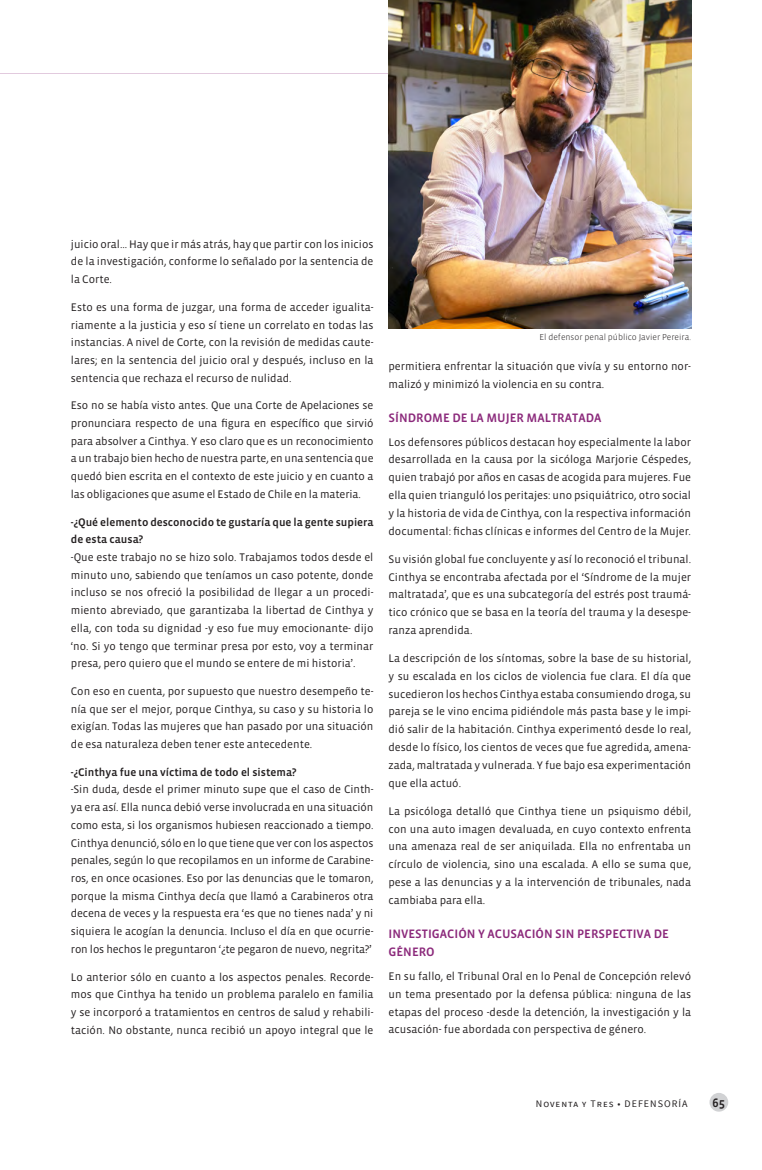
<style>
.page{position:relative;width:762px;height:1170px;background:#fff}
.page>*{position:absolute;margin:0;border:0;box-sizing:border-box;transform-origin:0 0}
.Normal__Web{font:12.5px/17.9px "Vista Sans Med";color:#8b297b}
.t1{font:12.5px "Vista Sans Med";color:#231f20}
.t2{font:11.25px/17.8px "Vista Sans";color:#231f20;text-align:justify}
.t3{font:11.25px/17.8px "Vista Sans Med";color:#231f20}
.t4{font:10px "Source Sans Pro";letter-spacing:.1em;color:#231f20}
.t5{font:300 8.75px "Vista Sans";color:#231f20}
</style>
<div class="page">
<div style="left:709px;top:1092px;width:19px;height:19px;background:#d1d2d4;border-radius:50%"></div>
<hr style="left:0;top:73px;width:555px;height:1px;background:#8b297b">
<img style="left:388px;top:0;width:303px;height:328px">
<p class="t2" style="left:71px;top:235px;width:304px">juicio oral... Hay que ir más atrás, hay que partir con los inicios de la investigación, conforme lo señalado por la sentencia de la Corte.</p>
<p class="t2" style="left:71px;top:298px;width:304px">Esto es una forma de juzgar, una forma de acceder igualita&shy;riamente a la justicia y eso sí tiene un correlato en todas las instancias. A nivel de Corte, con la revisión de medidas caute&shy;lares; en la sentencia del juicio oral y después, incluso en la sentencia que rechaza el recurso de nulidad.</p>
<p class="t2" style="left:71px;top:397px;width:304px">Eso no se había visto antes. Que una Corte de Apelaciones se pronunciara respecto de una figura en específico que sirvió para absolver a Cinthya. Y eso claro que es un reconocimiento a un trabajo bien hecho de nuestra parte, en una sentencia que quedó bien escrita en el contexto de este juicio y en cuanto a las obligaciones que asume el Estado de Chile en la materia.</p>
<p class="t3" style="left:71px;top:513px;width:304px">-¿Qué elemento desconocido te gustaría que la gente supiera de esta causa?</p>
<p class="t2" style="left:71px;top:548px;width:304px">-Que este trabajo no se hizo solo. Trabajamos todos desde el minuto uno, sabiendo que teníamos un caso potente, donde incluso se nos ofreció la posibilidad de llegar a un procedi&shy;miento abreviado, que garantizaba la libertad de Cinthya y ella, con toda su dignidad -y eso fue muy emocionante- dijo ‘no. Si yo tengo que terminar presa por esto, voy a terminar presa, pero quiero que el mundo se entere de mi historia’.</p>
<p class="t2" style="left:71px;top:682px;width:304px">Con eso en cuenta, por supuesto que nuestro desempeño te&shy;nía que ser el mejor, porque Cinthya, su caso y su historia lo exigían. Todas las mujeres que han pasado por una situación de esa naturaleza deben tener este antecedente.</p>
<p class="t3" style="left:71px;top:763px;width:227px">-¿Cinthya fue una víctima de todo el sistema?</p>
<p class="t2" style="left:71px;top:781px;width:304px">-Sin duda, desde el primer minuto supe que el caso de Cinth&shy;ya era así. Ella nunca debió verse involucrada en una situación como esta, si los organismos hubiesen reaccionado a tiempo.<br>Cinthya denunció, sólo en lo que tiene que ver con los aspectos penales, según lo que recopilamos en un informe de Carabine&shy;ros, en once ocasiones. Eso por las denuncias que le tomaron, porque la misma Cinthya decía que llamó a Carabineros otra decena de veces y la respuesta era ‘es que no tienes nada’ y ni siquiera le acogían la denuncia. Incluso el día en que ocurrie&shy;ron los hechos le preguntaron ‘¿te pegaron de nuevo, negrita?’</p>
<p class="t2" style="left:71px;top:968px;width:304px">Lo anterior sólo en cuanto a los aspectos penales. Recorde&shy;mos que Cinthya ha tenido un problema paralelo en familia y se incorporó a tratamientos en centros de salud y rehabili&shy;tación. No obstante, nunca recibió un apoyo integral que le</p>
<p class="t5" style="left:539px;top:332px;width:153px">El defensor penal público Javier Pereira.</p>
<p class="t2" style="left:388px;top:357px;width:304px">permitiera enfrentar la situación que vivía y su entorno nor&shy;malizó y minimizó la violencia en su contra.</p>
<p class="Normal__Web" style="left:388px;top:408px;width:214px">SÍNDROME DE LA MUJER MALTRATADA</p>
<p class="t2" style="left:388px;top:433px;width:304px">Los defensores públicos destacan hoy especialmente la labor desarrollada en la causa por la sicóloga Marjorie Céspedes, quien trabajó por años en casas de acogida para mujeres. Fue ella quien trianguló los peritajes: uno psiquiátrico, otro social y la historia de vida de Cinthya, con la respectiva información documental: fichas clínicas e informes del Centro de la Mujer.</p>
<p class="t2" style="left:388px;top:550px;width:304px">Su visión global fue concluyente y así lo reconoció el tribunal.<br>Cinthya se encontraba afectada por el ‘Síndrome de la mujer maltratada’, que es una subcategoría del estrés post traumá&shy;tico crónico que se basa en la teoría del trauma y la desespe&shy;ranza aprendida.</p>
<p class="t2" style="left:388px;top:649px;width:304px">La descripción de los síntomas, sobre la base de su historial, y su escalada en los ciclos de violencia fue clara. El día que sucedieron los hechos Cinthya estaba consumiendo droga, su pareja se le vino encima pidiéndole más pasta base y le impi&shy;dió salir de la habitación. Cinthya experimentó desde lo real, desde lo físico, los cientos de veces que fue agredida, amena&shy;zada, maltratada y vulnerada. Y fue bajo esa experimentación que ella actuó.</p>
<p class="t2" style="left:388px;top:802px;width:304px">La psicóloga detalló que Cinthya tiene un psiquismo débil, con una auto imagen devaluada, en cuyo contexto enfrenta una amenaza real de ser aniquilada. Ella no enfrentaba un círculo de violencia, sino una escalada. A ello se suma que, pese a las denuncias y a la intervención de tribunales, nada cambiaba para ella.</p>
<p class="Normal__Web" style="left:388px;top:925px;width:282px">INVESTIGACIÓN Y ACUSACIÓN SIN PERSPECTIVA DE<br>GÉNERO</p>
<p class="t2" style="left:388px;top:967px;width:304px">En su fallo, el Tribunal Oral en lo Penal de Concepción relevó un tema presentado por la defensa pública: ninguna de las etapas del proceso -desde la detención, la investigación y la acusación- fue abordada con perspectiva de género.</p>
<p class="t4" style="left:536px;top:1096px;width:153px">Noventa y Tres • DEFENSORÍA</p>
<p class="t1" style="left:712px;top:1095px;width:14px">65</p>
</div>
